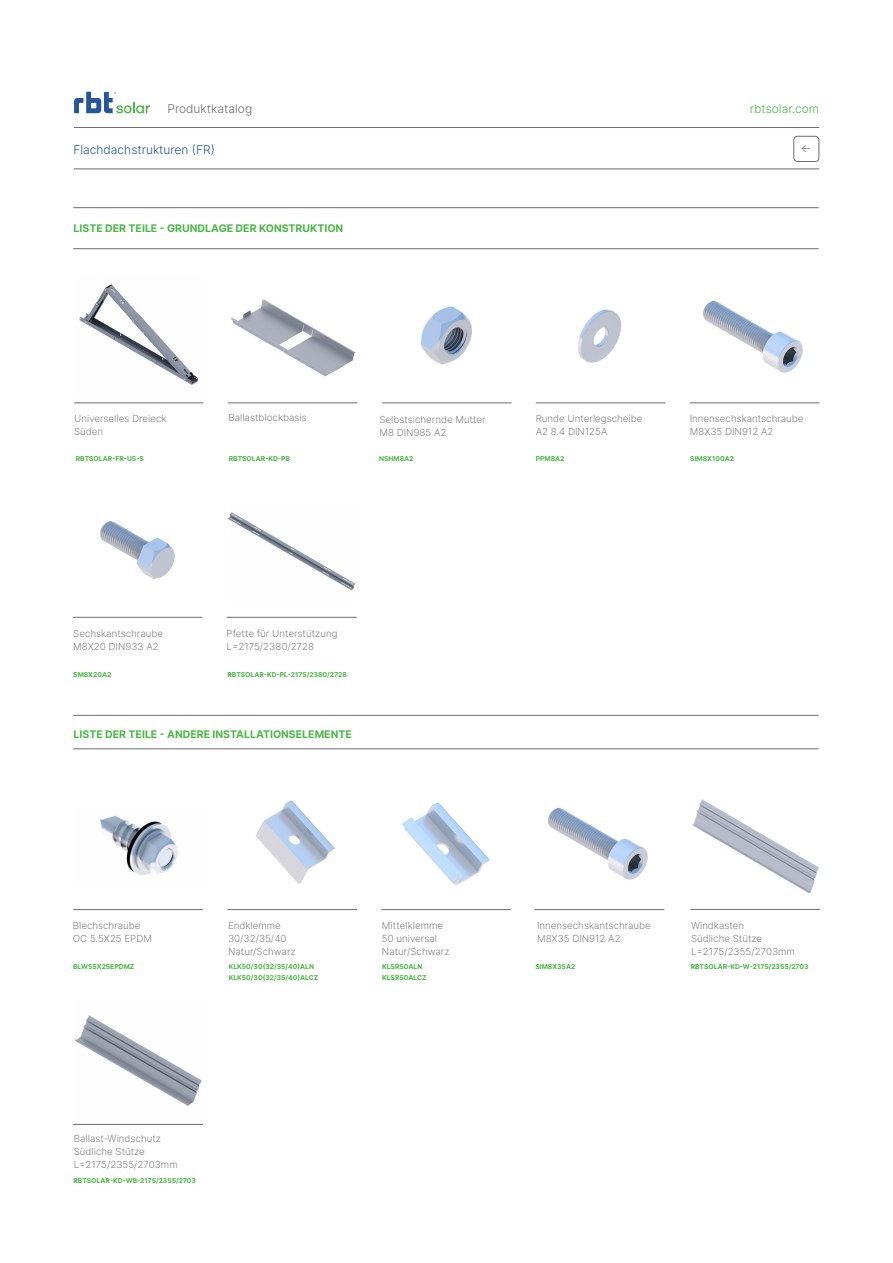
<style>
.page{position:relative;width:893px;height:1263px;background:#fff}
.page>*{position:absolute;margin:0;border:0;box-sizing:border-box;transform-origin:0 0}
.t1{font:300 12px "Inter";color:#265599}
.t2{font:300 12px "Inter";color:#6c6d70}
.t3{font:300 12px "Inter";color:#4cb848}
.t4{font:300 10.95px "Inter";color:#6c6d70}
.t5{font:700 10.5px "Inter";color:#4cb848}
.t6{font:300 9.75px/12.9px "Inter";color:#808285}
.t7{font:700 6.75px/10.5px "Inter";color:#4cb848}
</style>
<div class="page">
<hr style="left:73px;top:748px;width:746px;height:1px;background:#6c6d70">
<hr style="left:73px;top:207px;width:746px;height:1px;background:#6c6d70">
<hr style="left:73px;top:248px;width:746px;height:1px;background:#6c6d70">
<hr style="left:73px;top:715px;width:746px;height:1px;background:#6c6d70">
<hr style="left:74px;top:127px;width:745px;height:1px;background:#6c6d70">
<hr style="left:74px;top:169px;width:745px;height:1px;background:#6c6d70">
<img style="left:382px;top:306px;width:129px;height:97px">
<img style="left:228px;top:299px;width:130px;height:104px">
<img style="left:74px;top:284px;width:129px;height:119px">
<img style="left:536px;top:309px;width:129px;height:94px">
<img style="left:690px;top:300px;width:129px;height:103px">
<hr style="left:382px;top:403px;width:130px;height:1px;background:#6c6d70">
<hr style="left:536px;top:403px;width:129px;height:1px;background:#6c6d70">
<hr style="left:228px;top:403px;width:130px;height:1px;background:#6c6d70">
<hr style="left:690px;top:403px;width:129px;height:1px;background:#6c6d70">
<hr style="left:74px;top:403px;width:129px;height:1px;background:#6c6d70">
<img style="left:74px;top:521px;width:129px;height:96px">
<img style="left:227px;top:512px;width:130px;height:105px">
<hr style="left:73px;top:617px;width:129px;height:1px;background:#6c6d70">
<hr style="left:227px;top:617px;width:130px;height:1px;background:#6c6d70">
<img style="left:401px;top:802px;width:89px;height:84px">
<img style="left:548px;top:807px;width:100px;height:73px">
<img style="left:256px;top:800px;width:79px;height:84px">
<img style="left:100px;top:815px;width:78px;height:60px">
<hr style="left:73px;top:909px;width:130px;height:1px;background:#6c6d70">
<hr style="left:227px;top:909px;width:130px;height:1px;background:#6c6d70">
<hr style="left:381px;top:909px;width:130px;height:1px;background:#6c6d70">
<hr style="left:535px;top:909px;width:129px;height:1px;background:#6c6d70">
<img style="left:691px;top:799px;width:129px;height:110px">
<hr style="left:690px;top:909px;width:130px;height:1px;background:#6c6d70">
<img style="left:74px;top:1015px;width:129px;height:109px">
<hr style="left:73px;top:1124px;width:130px;height:1px;background:#6c6d70">
<svg style="left:74px;top:92px;width:76px;height:21px"></svg>
<div style="left:794px;top:136px;width:25px;height:26px;border:1px solid #6c6d70;border-radius:4px"></div>
<p class="t2" style="left:168px;top:100px;width:86px">Produktkatalog</p>
<p class="t3" style="left:750px;top:101px;width:71px">rbtsolar.com</p>
<p class="t1" style="left:73px;top:141px;width:143px">Flachdachstrukturen (FR)</p>
<p class="t4" style="left:801px;top:140px;width:12px">←</p>
<p class="t5" style="left:74px;top:220px;width:271px">LISTE DER TEILE - GRUNDLAGE DER KONSTRUKTION</p>
<p class="t6" style="left:228px;top:411px;width:80px">Ballastblockbasis</p>
<p class="t6" style="left:690px;top:412px;width:115px">Innensechskantschraube<br>M8X35 DIN912 A2</p>
<p class="t6" style="left:379px;top:412px;width:108px">Selbstsichernde Mutter<br>M8 DIN985 A2</p>
<p class="t6" style="left:536px;top:412px;width:108px">Runde Unterlegscheibe<br>A2 8.4 DIN125A</p>
<p class="t6" style="left:74px;top:412px;width:94px">Universelles Dreieck<br>Süden</p>
<p class="t7" style="left:76px;top:453px;width:70px">RBTSOLAR-FR-US-S</p>
<p class="t7" style="left:229px;top:453px;width:63px">RBTSOLAR-KD-PB</p>
<p class="t7" style="left:379px;top:453px;width:36px">NSHM8A2</p>
<p class="t7" style="left:536px;top:453px;width:30px">PPM8A2</p>
<p class="t7" style="left:690px;top:453px;width:45px">SIM8X100A2</p>
<p class="t6" style="left:73px;top:627px;width:91px">Sechskantschraube<br>M8X20 DIN933 A2</p>
<p class="t6" style="left:227px;top:627px;width:112px">Pfette für Unterstützung<br>L=2175/2380/2728</p>
<p class="t7" style="left:73px;top:669px;width:40px">SM8X20A2</p>
<p class="t7" style="left:227px;top:669px;width:121px">RBTSOLAR-KD-PL-2175/2380/2728</p>
<p class="t5" style="left:74px;top:726px;width:280px">LISTE DER TEILE - ANDERE INSTALLATIONSELEMENTE</p>
<p class="t6" style="left:382px;top:918px;width:69px">Mittelklemme<br>50 universal<br>Natur/Schwarz</p>
<p class="t7" style="left:382px;top:961px;width:46px">KLSR50ALN<br>KLSR50ALCZ</p>
<p class="t6" style="left:73px;top:918px;width:81px">Blechschraube<br>OC 5.5X25 EPDM</p>
<p class="t6" style="left:537px;top:918px;width:115px">Innensechskantschraube<br>M8X35 DIN912 A2</p>
<p class="t7" style="left:73px;top:961px;width:63px">BLW55X25EPDMZ</p>
<p class="t7" style="left:535px;top:961px;width:41px">SIM8X35A2</p>
<p class="t6" style="left:228px;top:918px;width:69px">Endklemme<br>30/32/35/40<br>Natur/Schwarz</p>
<p class="t7" style="left:229px;top:961px;width:91px">KLK50/30(32/35/40)ALN<br>KLK50/30(32/35/40)ALCZ</p>
<p class="t6" style="left:691px;top:918px;width:105px">Windkasten<br>Südliche Stütze<br>L=2175/2355/2703mm</p>
<p class="t7" style="left:691px;top:961px;width:119px">RBTSOLAR-KD-W-2175/2355/2703</p>
<p class="t6" style="left:74px;top:1132px;width:105px">Ballast-Windschutz<br>Südliche Stütze<br>L=2175/2355/2703mm</p>
<p class="t7" style="left:73px;top:1175px;width:124px">RBTSOLAR-KD-WB-2175/2355/2703</p>
</div>
